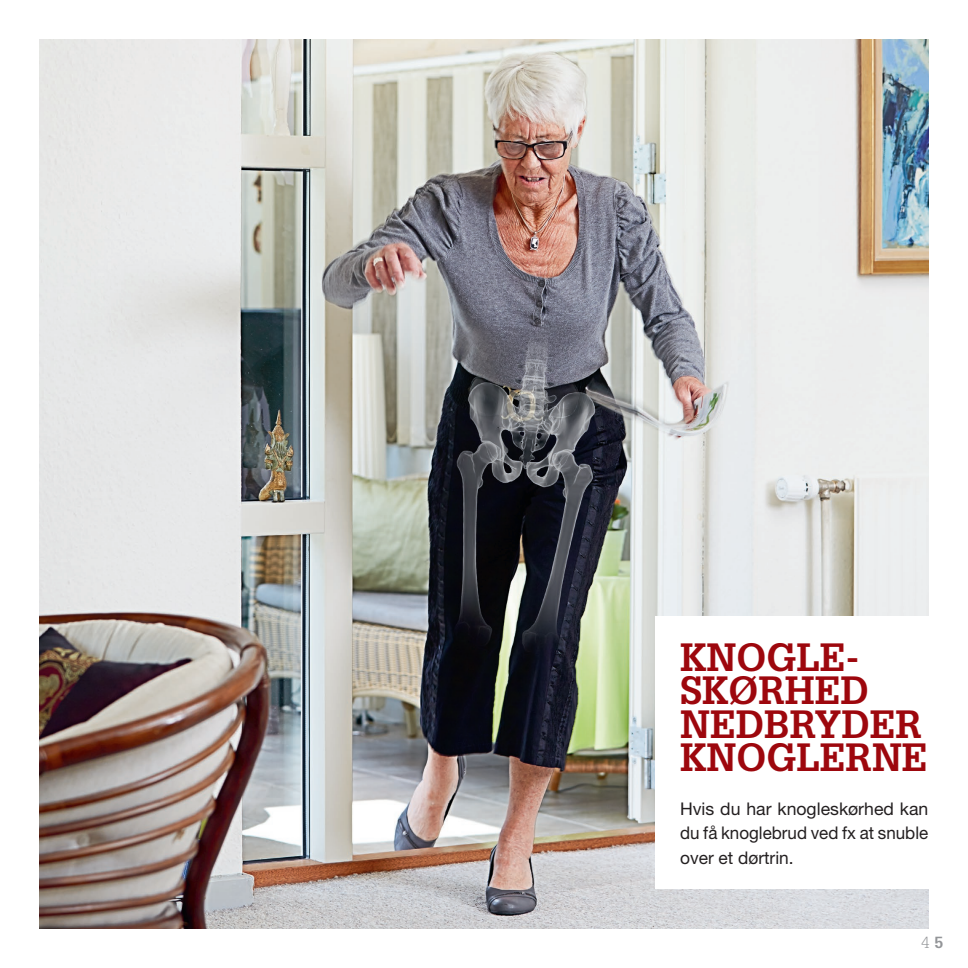
<style>
.page{position:relative;width:968px;height:968px;background:#fff}
.page>*{position:absolute;margin:0;border:0;box-sizing:border-box;transform-origin:0 0}
.t1{font:700 38.5px/33.2px "Glypha";color:#9d070d}
.t2{font:17.5px/24.5px "Helvetica Neue";color:#231f20;text-align:justify}
.t3{font:300 15.75px "Glypha";color:#939598}
.s1{font-weight:700}
</style>
<div class="page">
<img style="left:40px;top:40px;width:888px;height:888px">
<div style="left:655px;top:616px;width:312px;height:272px;background:#fff"></div>
<h1 class="t1" style="left:680px;top:639px;width:249px">KNOGLE-<br>SKØRHED<br>NEDBRYDER<br>KNOGLERNE</h1>
<p class="t2" style="left:680px;top:795px;width:250px">Hvis du har knogleskørhed kan du få knoglebrud ved fx at snuble over et dørtrin.</p>
<p class="t3" style="left:921px;top:933px;width:23px">4 <span class="s1">5</span></p>
</div>
